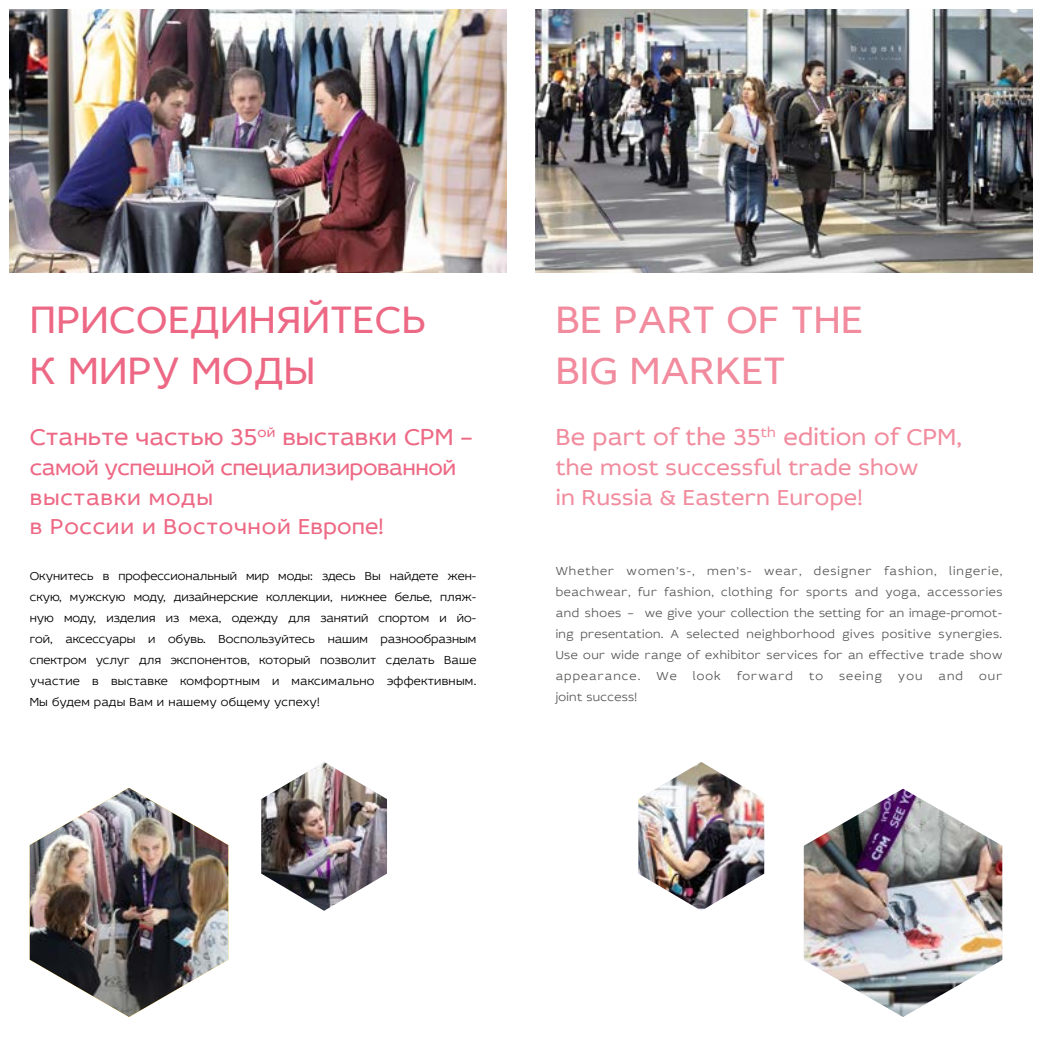
<style>
.page{position:relative;width:1042px;height:1042px;background:#fff}
.page>*{position:absolute;margin:0;border:0;box-sizing:border-box;transform-origin:0 0}
.z27_35{font:40.25px "Idealist Sans";letter-spacing:.01em;color:#ed6884}
.z27_35-2{font:40.25px "Idealist Sans";letter-spacing:.01em;color:#f18b9d}
.t1{font:24.5px "Idealist Sans";color:#ed6884}
.t2{font:24.5px "Idealist Sans";letter-spacing:.01em;color:#f18b9d}
.t3{font:22.75px/29.8px "Idealist Sans";letter-spacing:-.005em;color:#ed6884}
.t4{font:22.75px/29.8px "Idealist Sans";letter-spacing:.01em;color:#f18b9d}
.Ideal_6_8{font:300 12.25px/21px "Idealist Sans";letter-spacing:.02em;color:#000;text-align:justify}
.t5{font:300 12.25px/21px "Idealist Sans";letter-spacing:.035em;color:#575756;text-align:justify}
.t6{font:300 12.25px "Idealist Sans";letter-spacing:.09em;color:#575756}
</style>
<div class="page">
<img style="left:10px;top:10px;width:496px;height:263px">
<img style="left:536px;top:10px;width:496px;height:263px">
<img style="left:30px;top:788px;width:198px;height:229px">
<img style="left:804px;top:789px;width:198px;height:228px">
<img style="left:638px;top:762px;width:126px;height:146px">
<img style="left:261px;top:762px;width:126px;height:149px">
<p class="z27_35" style="left:30px;top:292px;width:398px">ПРИСОЕДИНЯЙТЕСЬ</p>
<p class="z27_35" style="left:30px;top:343px;width:287px">К МИРУ МОДЫ</p>
<p class="t1" style="left:30px;top:420px;width:445px">Станьте частью 35<sup>oй</sup> выставки СРМ –</p>
<p class="t3" style="left:30px;top:452px;width:428px">самой успешной специализированной выставки моды<br>в России и Восточной Европе!</p>
<p class="Ideal_6_8" style="left:30px;top:565px;width:448px">Окунитесь в профессиональный мир моды: здесь Вы найдете жен&shy;скую, мужскую моду, дизайнерские коллекции, нижнее белье, пляж&shy;ную моду, изделия из меха, одежду для занятий спортом и йо&shy;гой, аксессуары и обувь. Воспользуйтесь нашим разнообразным спектром услуг для экспонентов, который позволит сделать Ваше участие в выставке комфортным и максимально эффективным.<br>Мы будем рады Вам и нашему общему успеху!</p>
<p class="z27_35-2" style="left:556px;top:292px;width:309px">BE PART OF THE</p>
<p class="z27_35-2" style="left:556px;top:343px;width:231px">BIG MARKET</p>
<p class="t2" style="left:556px;top:420px;width:408px">Be part of the 35<sup>th</sup> edition of CPM,</p>
<p class="t4" style="left:556px;top:452px;width:364px">the most successful trade show in Russia &amp; Eastern Europe!</p>
<p class="t5" style="left:556px;top:559px;width:448px">Whether women’s-, men’s- wear, designer fashion, lingerie, beachwear, fur fashion, clothing for sports and yoga, accessories and shoes – we give your collection the setting for an image-promot&shy;ing presentation. A selected neighborhood gives positive synergies.<br>Use our wide range of exhibitor services for an effective trade show appearance.</p>
<p class="t5" style="left:656px;top:664px;width:22px">We</p>
<p class="t5" style="left:693px;top:664px;width:30px">look</p>
<p class="t6" style="left:737px;top:667px;width:57px">forward</p>
<p class="t5" style="left:809px;top:664px;width:16px">to</p>
<p class="t5" style="left:839px;top:664px;width:44px">seeing</p>
<p class="t5" style="left:898px;top:664px;width:26px">you</p>
<p class="t5" style="left:938px;top:664px;width:26px">and</p>
<p class="t5" style="left:979px;top:664px;width:25px">our</p>
<p class="t5" style="left:556px;top:685px;width:83px">joint success!</p>
</div>
